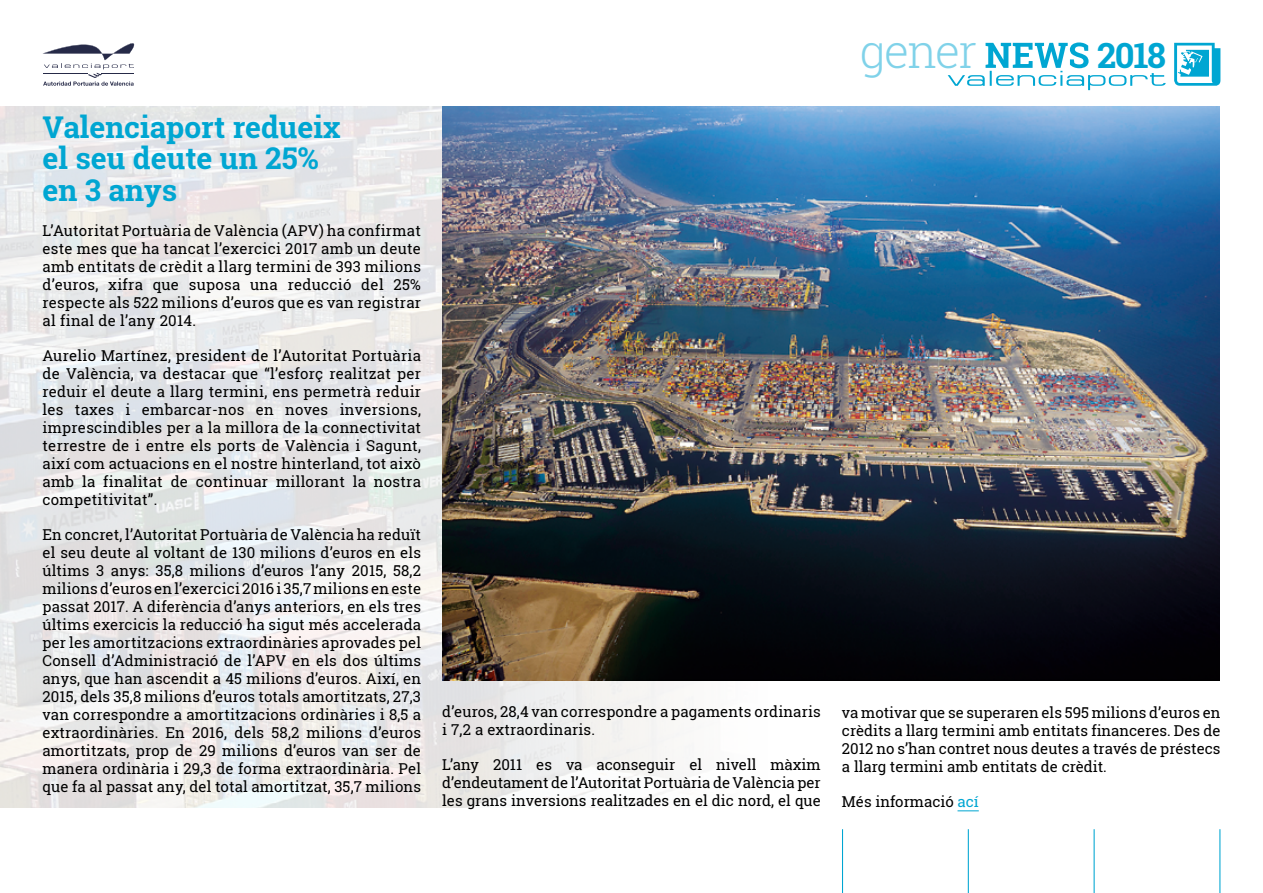
<style>
.page{position:relative;width:1263px;height:893px;background:#fff}
.page>*{position:absolute;margin:0;border:0;box-sizing:border-box;transform-origin:0 0}
.t1{font:300 46.5px "Roboto Slab";letter-spacing:-.04em;color:#80d2e9}
.t2{font:700 34.8px "Roboto Slab";color:#00a6d2}
.t3{font:700 30px/31.5px "Roboto Slab";color:#00a6d2}
.t4{font:15px/18px "Roboto Slab";letter-spacing:.01em;color:#000;text-align:justify}
.s1{color:#00a6d2}
</style>
<div class="page">
<img style="left:0;top:106px;width:1220px;height:702px">
<hr style="left:842px;top:829px;width:1px;height:64px;background:#00a6d2">
<hr style="left:1219px;top:829px;width:1px;height:64px;background:#00a6d2">
<hr style="left:1093px;top:829px;width:2px;height:64px;background:#00a6d2">
<hr style="left:968px;top:829px;width:1px;height:64px;background:#00a6d2">
<svg style="left:43px;top:43px;width:92px;height:43px"></svg>
<svg style="left:1174px;top:43px;width:46px;height:43px"></svg>
<svg style="left:948px;top:42px;width:218px;height:48px"></svg>
<svg style="left:957px;top:810px;width:22px;height:1px"></svg>
<img style="left:442px;top:106px;width:778px;height:574px">
<h3 class="t3" style="left:43px;top:111px;width:300px">Valenciaport redueix el seu deute un 25% en 3 anys</h3>
<p class="t4" style="left:43px;top:221px;width:380px">L’Autoritat Portuària de València (APV) ha confirmat este mes que ha tancat l’exercici 2017 amb un deute amb entitats de crèdit a llarg termini de 393 milions d’euros, xifra que suposa una reducció del 25% respecte als 522 milions d’euros que es van registrar al final de l’any 2014.</p>
<p class="t4" style="left:43px;top:346px;width:380px">Aurelio Martínez, president de l’Autoritat Portuària de València, va destacar que “l’esforç realitzat per reduir el deute a llarg termini, ens permetrà reduir les taxes i embarcar-nos en noves inversions, imprescindibles per a la millora de la connectivitat terrestre de i entre els ports de València i Sagunt, així com actuacions en el nostre hinterland, tot això amb la finalitat de continuar millorant la nostra competitivitat”.</p>
<p class="t4" style="left:43px;top:525px;width:380px">En concret, l’Autoritat Portuària de València ha reduït el seu deute al voltant de 130 milions d’euros en els últims 3 anys: 35,8 milions d’euros l’any 2015, 58,2 milions d’euros en l’exercici 2016 i 35,7 milions en este passat 2017. A diferència d’anys anteriors, en els tres últims exercicis la reducció ha sigut més accelerada per les amortitzacions extraordinàries aprovades pel Consell d’Administració de l’APV en els dos últims anys, que han ascendit a 45 milions d’euros. Així, en 2015, dels 35,8 milions d’euros totals amortitzats, 27,3 van correspondre a amortitzacions ordinàries i 8,5 a extraordinàries. En 2016, dels 58,2 milions d’euros amortitzats, prop de 29 milions d’euros van ser de manera ordinària i 29,3 de forma extraordinària. Pel que fa al passat any, del total amortitzat, 35,7 milions</p>
<h1 class="t1" style="left:860px;top:19px;width:119px">gener</h1>
<h2 class="t2" style="left:1097px;top:31px;width:71px">2018</h2>
<p class="t4" style="left:442px;top:703px;width:380px">d’euros, 28,4 van correspondre a pagaments ordinaris i 7,2 a extraordinaris.</p>
<p class="t4" style="left:442px;top:756px;width:380px">L’any 2011 es va aconseguir el nivell màxim d’endeutament de l’Autoritat Portuària de València per les grans inversions realitzades en el dic nord, el que</p>
<p class="t4" style="left:842px;top:703px;width:380px">va motivar que se superaren els 595 milions d’euros en crèdits a llarg termini amb entitats financeres. Des de 2012 no s’han contret nous deutes a través de préstecs a llarg termini amb entitats de crèdit.</p>
<p class="t4" style="left:842px;top:792px;width:138px">Més informació <span class="s1">ací</span></p>
</div>
